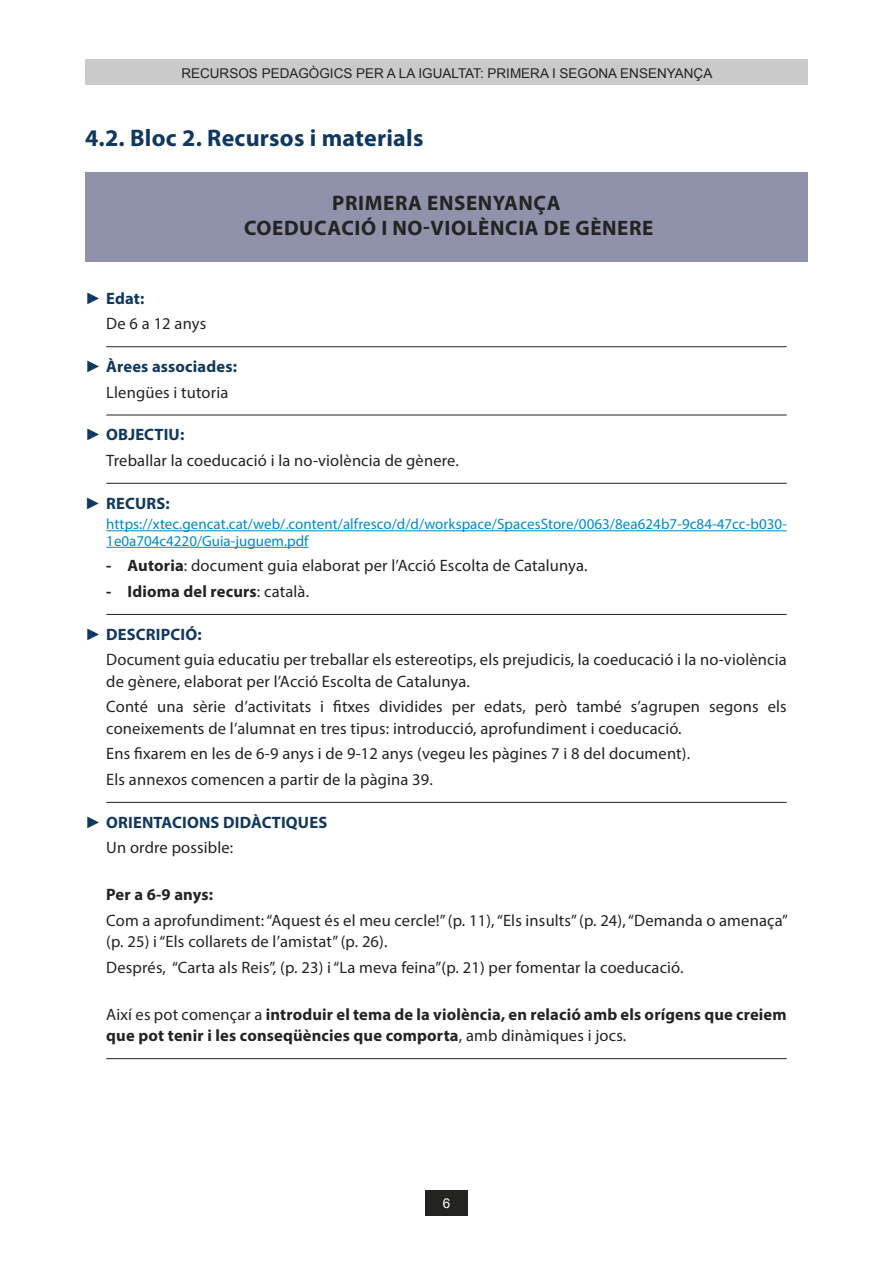
<style>
.page{position:relative;width:893px;height:1263px;background:#fff}
.page>*{position:absolute;margin:0;border:0;box-sizing:border-box;transform-origin:0 0}
.t1{font:700 24px "Myriad Pro";letter-spacing:.01em;color:#0f3860}
.t2{font:700 21px/25.7px "Myriad Pro";letter-spacing:.03em;color:#232322;text-align:center}
.t3{font:16.5px/25.7px "Myriad Pro";letter-spacing:.01em;color:#232322}
.t4{font:700 16.5px/21.3px "Myriad Pro";letter-spacing:.01em;color:#232322}
.t5{font:700 16.5px/25.7px "Myriad Pro";letter-spacing:.01em;color:#0f3860}
.t6{font:15px/16.5px "Myriad Pro";letter-spacing:.005em;color:#008ac7}
.t7{font:13.5px "Arial";color:#232322}
.t8{font:13.5px "Arial";color:#fff}
.s1{font-family:"Arial";color:#0f3860}
.s2{font-weight:700;color:#0f3860}
.s3{font-family:"Arial";font-weight:400}
.s4{font-weight:400;color:#232322}
.s5{font-weight:700}
.s6{font-weight:400}
</style>
<div class="page">
<div style="left:85px;top:60px;width:723px;height:25px;background:#cbcaca"></div>
<div style="left:425px;top:1191px;width:43px;height:25px;background:#232322"></div>
<div style="left:85px;top:173px;width:723px;height:63px;background:#8f92aa"></div>
<div style="left:85px;top:198px;width:723px;height:64px;background:#8f92aa"></div>
<hr style="left:106px;top:346px;width:681px;height:1px;background:#232322">
<hr style="left:106px;top:415px;width:681px;height:1px;background:#232322">
<hr style="left:106px;top:483px;width:681px;height:1px;background:#232322">
<hr style="left:106px;top:530px;width:681px;height:1px;background:#008ac7">
<hr style="left:106px;top:547px;width:203px;height:1px;background:#008ac7">
<hr style="left:106px;top:614px;width:681px;height:1px;background:#232322">
<hr style="left:106px;top:802px;width:681px;height:1px;background:#232322">
<hr style="left:106px;top:1058px;width:681px;height:1px;background:#232322">
<p class="t7" style="left:181px;top:64px;width:532px">RECURSOS PEDAGÒGICS PER A LA IGUALTAT: PRIMERA I SEGONA ENSENYANÇA</p>
<h1 class="t1" style="left:85px;top:122px;width:340px">4.2. Bloc 2. Recursos i materials</h1>
<p class="t2" style="left:244px;top:189px;width:411px">PRIMERA ENSENYANÇA<br>COEDUCACIÓ I NO-VIOLÈNCIA DE GÈNERE</p>
<p class="t3" style="left:106px;top:285px;width:101px;text-indent:-21px"><span class="s1">►</span> <span class="s2">Edat:<br></span>De 6 a 12 anys</p>
<p class="t5" style="left:106px;top:353px;width:132px;text-indent:-21px"><span class="s3">►</span> Àrees associades:<br><span class="s4">Llengües i tutoria</span></p>
<p class="t3" style="left:106px;top:422px;width:354px;text-indent:-21px"><span class="s1">►</span> <span class="s2">OBJECTIU:<br></span>Treballar la coeducació i la no-violència de gènere.</p>
<p class="t5" style="left:85px;top:490px;width:86px"><span class="s3">►</span> RECURS:</p>
<p class="t6" style="left:106px;top:516px;width:682px">https://xtec.gencat.cat/web/.content/alfresco/d/d/workspace/SpacesStore/0063/8ea624b7-9c84-47cc-b030-<br>1e0a704c4220/Guia-juguem.pdf</p>
<p class="t3" style="left:106px;top:553px;width:483px"><span class="s5">- Autoria</span>: document guia elaborat per l’Acció Escolta de Catalunya.</p>
<p class="t4" style="left:106px;top:580px;width:204px">- Idioma del recurs<span class="s6">: català.</span></p>
<p class="t3" style="left:106px;top:621px;width:682px;text-indent:-21px"><span class="s1">►</span> <span class="s2">DESCRIPCIÓ:<br></span>Document guia educatiu per treballar els estereotips, els prejudicis, la coeducació i la no-violència</p>
<p class="t3" style="left:106px;top:668px;width:682px">de gènere, elaborat per l’Acció Escolta de Catalunya.<br>Conté una sèrie d’activitats i fitxes dividides per edats, però també s’agrupen segons els</p>
<p class="t3" style="left:106px;top:715px;width:585px">coneixements de l’alumnat en tres tipus: introducció, aprofundiment i coeducació.<br>Ens fixarem en les de 6-9 anys i de 9-12 anys (vegeu les pàgines 7 i 8 del document).<br>Els annexos comencen a partir de la pàgina 39.</p>
<p class="t5" style="left:106px;top:809px;width:222px;text-indent:-21px"><span class="s3">►</span> ORIENTACIONS DIDÀCTIQUES<br><span class="s4">Un ordre possible:</span></p>
<p class="t4" style="left:106px;top:883px;width:108px">Per a 6-9 anys:</p>
<p class="t3" style="left:106px;top:909px;width:683px;line-height:21.3px">Com a aprofundiment: “Aquest és el meu cercle!” (p. 11), “Els insults” (p. 24), “Demanda o amenaça” (p. 25) i “Els collarets de l’amistat” (p. 26).</p>
<p class="t3" style="left:106px;top:954px;width:579px">Després, “Carta als Reis”, (p. 23) i “La meva feina”(p. 21) per fomentar la coeducació.</p>
<p class="t4" style="left:106px;top:1003px;width:682px"><span class="s6">Així es pot començar a</span> introduir el tema de la violència, en relació amb els orígens que creiem que pot tenir i les conseqüències que comporta<span class="s6">, amb dinàmiques i jocs.</span></p>
<p class="t8" style="left:443px;top:1194px;width:9px">6</p>
</div>
